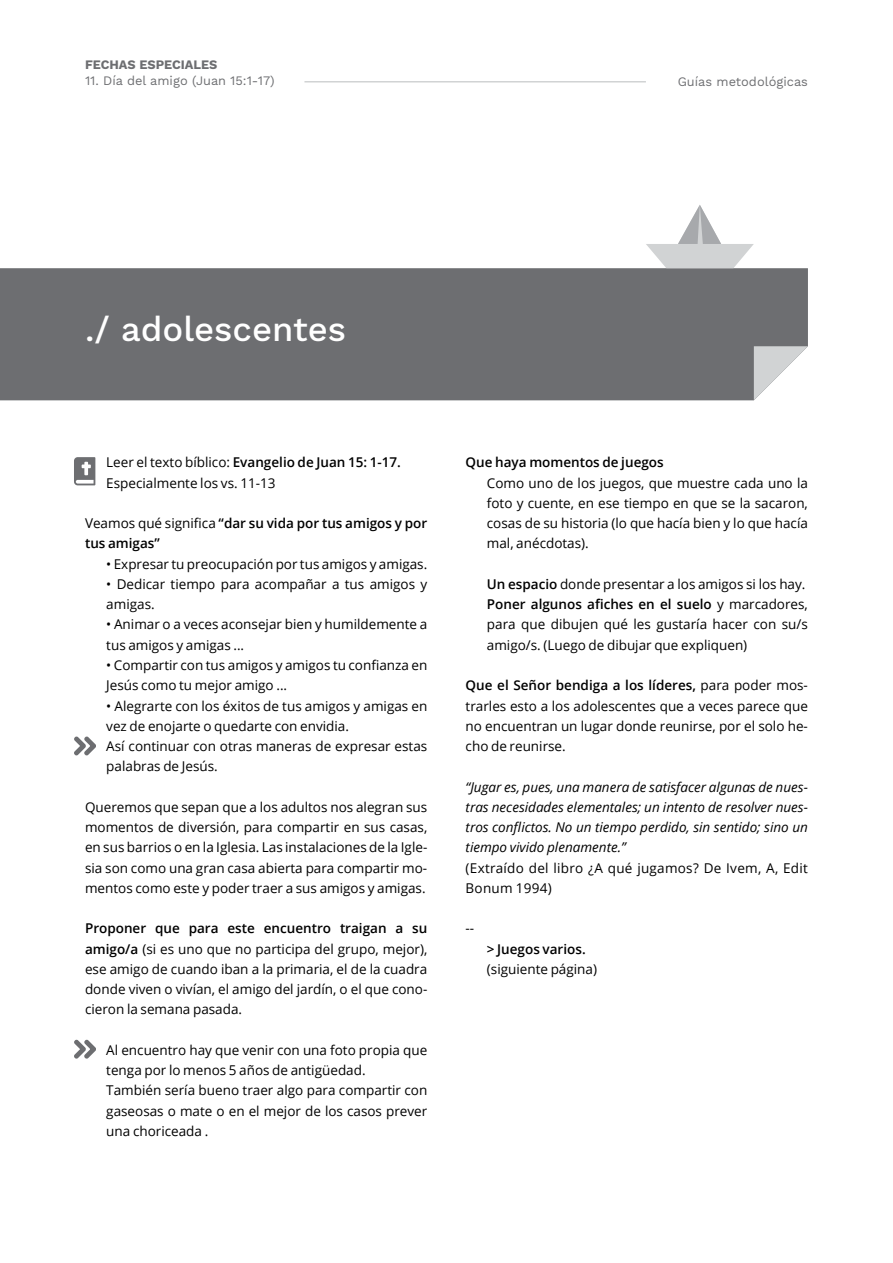
<style>
.page{position:relative;width:893px;height:1263px;background:#fff}
.page>*{position:absolute;margin:0;border:0;box-sizing:border-box;transform-origin:0 0}
.t1{font:500 34.5px "Work Sans";color:#fff}
.t2{font:13.5px/20.2px "Open Sans";color:#000}
.t3{font:italic 13.5px/20.2px "Open Sans";color:#000;text-align:justify}
.t4{font:600 13.5px/20.2px "Open Sans";color:#000}
.t5{font:13.5px/20.2px "Open Sans";letter-spacing:.02em;color:#000}
.t6{font:12.75px "Work Sans";color:#6d6e71}
.t7{font:700 12.75px "Work Sans";color:#6d6e71}
.s1{font-weight:600}
.s2{font-weight:400}
</style>
<div class="page">
<div style="left:0;top:268px;width:808px;height:132px;background:#6d6e71"></div>
<svg style="left:754px;top:346px;width:54px;height:54px"></svg>
<svg style="left:74px;top:457px;width:21px;height:28px"></svg>
<svg style="left:74px;top:1039px;width:22px;height:20px"></svg>
<svg style="left:74px;top:736px;width:22px;height:20px"></svg>
<svg style="left:646px;top:205px;width:108px;height:63px"></svg>
<hr style="left:304px;top:81px;width:342px;height:2px;background:#d1d3d4">
<p class="t7" style="left:85px;top:58px;width:134px">FECHAS ESPECIALES</p>
<p class="t6" style="left:85px;top:73px;width:191px">11. Día del amigo (Juan 15:1-17)</p>
<p class="t6" style="left:678px;top:74px;width:132px">Guías metodológicas</p>
<h1 class="t1" style="left:85px;top:309px;width:263px">./ adolescentes</h1>
<p class="t2" style="left:106px;top:452px;width:296px">Leer el texto bíblico: <span class="s1">Evangelio de Juan 15: 1-17.<br></span>Especialmente los vs. 11-13</p>
<p class="t4" style="left:85px;top:513px;width:344px"><span class="s2">Veamos qué significa</span> “dar su vida por tus amigos y por tus amigas”</p>
<p class="t2" style="left:106px;top:553px;width:323px">• Expresar tu preocupación por tus amigos y amigas.</p>
<p class="t2" style="left:106px;top:574px;width:323px">• Dedicar tiempo para acompañar a tus amigos y amigas.</p>
<p class="t2" style="left:106px;top:614px;width:323px">• Animar o a veces aconsejar bien y humildemente a tus amigos y amigas ...</p>
<p class="t2" style="left:106px;top:655px;width:323px">• Compartir con tus amigos y amigos tu confianza en<br>Jesús como tu mejor amigo ...</p>
<p class="t2" style="left:106px;top:695px;width:323px">• Alegrarte con los éxitos de tus amigos y amigas en vez de enojarte o quedarte con envidia.<br>Así continuar con otras maneras de expresar estas palabras de Jesús.</p>
<p class="t2" style="left:85px;top:796px;width:344px;text-align:justify">Queremos que sepan que a los adultos nos alegran sus momentos de diversión, para compartir en sus casas, en sus barrios o en la Iglesia. Las instalaciones de la Igle&shy;sia son como una gran casa abierta para compartir mo&shy;mentos como este y poder traer a sus amigos y amigas.</p>
<p class="t2" style="left:85px;top:918px;width:344px;text-align:justify"><span class="s1">Proponer que para este encuentro traigan a su amigo/a</span> (si es uno que no participa del grupo, mejor), ese amigo de cuando iban a la primaria, el de la cuadra donde viven o vivían, el amigo del jardín, o el que cono&shy;cieron la semana pasada.</p>
<p class="t2" style="left:106px;top:1039px;width:323px">Al encuentro hay que venir con una foto propia que tenga por lo menos 5 años de antigüedad.<br>También sería bueno traer algo para compartir con gaseosas o mate o en el mejor de los casos prever una choriceada .</p>
<p class="t4" style="left:466px;top:452px;width:200px">Que haya momentos de juegos</p>
<p class="t2" style="left:487px;top:472px;width:323px;text-align:justify">Como uno de los juegos, que muestre cada uno la foto y cuente, en ese tiempo en que se la sacaron, cosas de su historia (lo que hacía bien y lo que hacía mal, anécdotas).</p>
<p class="t2" style="left:487px;top:574px;width:323px"><span class="s1">Un espacio</span> donde presentar a los amigos si los hay.<br><span class="s1">Poner algunos afiches en el suelo</span> y marcadores, para que dibujen qué les gustaría hacer con su/s amigo/s. (Luego de dibujar que expliquen)</p>
<p class="t2" style="left:466px;top:675px;width:344px;text-align:justify"><span class="s1">Que el Señor bendiga a los líderes,</span> para poder mos&shy;trarles esto a los adolescentes que a veces parece que no encuentran un lugar donde reunirse, por el solo he&shy;cho de reunirse.</p>
<p class="t3" style="left:466px;top:776px;width:344px">“Jugar es, pues, una manera de satisfacer algunas de nues&shy;tras necesidades elementales; un intento de resolver nues&shy;tros conflictos. No un tiempo perdido, sin sentido; sino un tiempo vivido plenamente.”</p>
<p class="t5" style="left:466px;top:857px;width:344px">(Extraído del libro ¿A qué jugamos? De Ivem, A, Edit<br>Bonum 1994)</p>
<p class="t2" style="left:466px;top:918px;width:10px">--</p>
<p class="t4" style="left:487px;top:938px;width:100px">&gt; Juegos varios.</p>
<p class="t2" style="left:487px;top:958px;width:112px">(siguiente página)</p>
</div>
